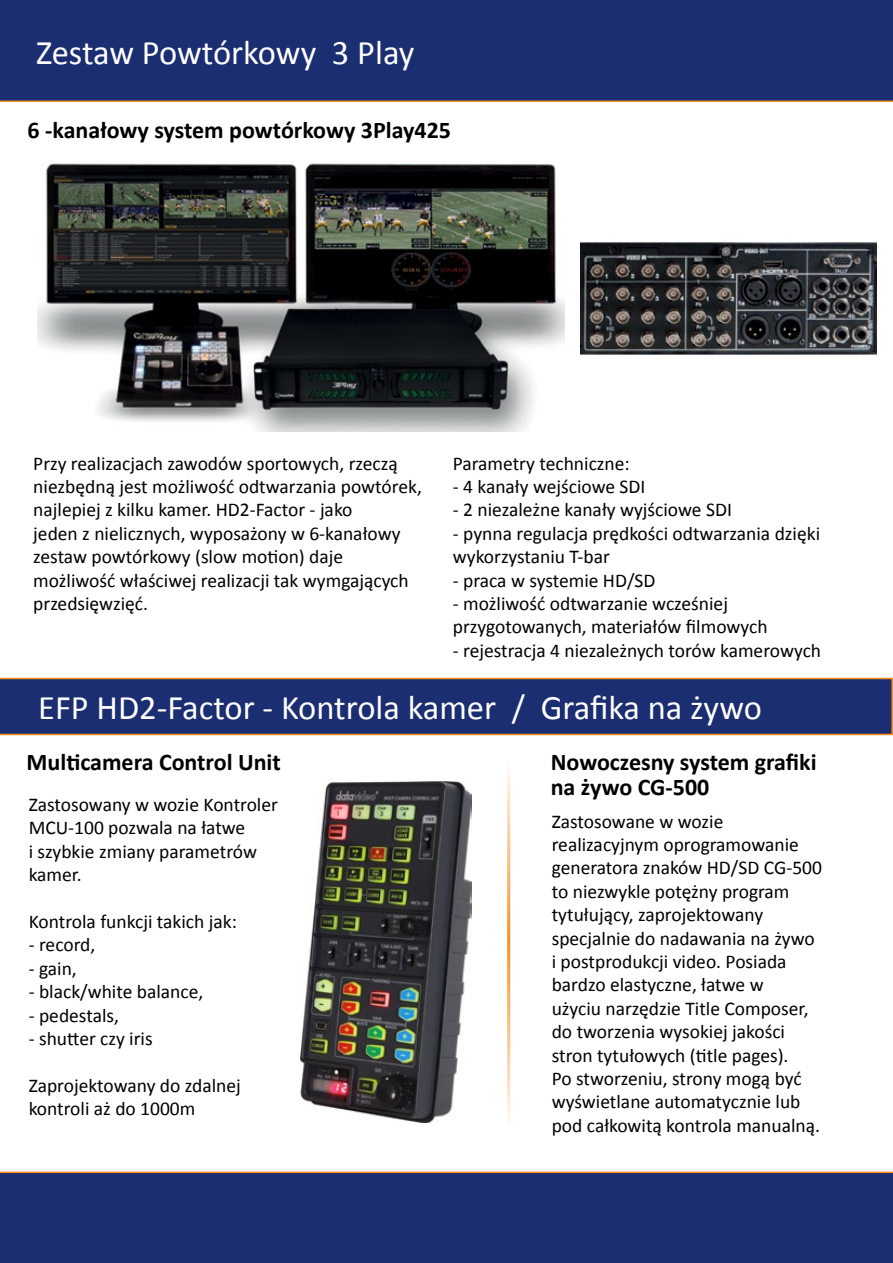
<style>
.page{position:relative;width:893px;height:1263px;background:#fff}
.page>*{position:absolute;margin:0;border:0;box-sizing:border-box;transform-origin:0 0}
.t1{font:34.5px "Calibri";color:#fff}
.t2{font:700 24px/25.5px "Calibri";color:#000}
.t3{font:19.5px/23.4px "Calibri";color:#000}
</style>
<div class="page">
<div style="left:0;top:0;width:893px;height:102px;background:#1b2e71"></div>
<div style="left:0;top:1171px;width:893px;height:92px;background:#1b2e71"></div>
<svg style="left:0;top:678px;width:893px;height:57px;background:#25326d"></svg>
<img style="left:38px;top:163px;width:527px;height:269px">
<img style="left:580px;top:241px;width:296px;height:114px">
<img style="left:300px;top:781px;width:172px;height:341px">
<h1 class="t1" style="left:36px;top:31px;width:380px">Zestaw Powtórkowy 3 Play</h1>
<p class="t2" style="left:28px;top:117px;width:425px">6 -kanałowy system powtórkowy 3Play425</p>
<p class="t3" style="left:33px;top:451px;width:390px">Przy realizacjach zawodów sportowych, rzeczą niezbędną jest możliwość odtwarzania powtórek, najlepiej z kilku kamer. HD2-Factor - jako<br>jeden z nielicznych, wyposażony w 6-kanałowy zestaw powtórkowy (slow motion) daje możliwość właściwej realizacji tak wymgających przedsięwzięć.</p>
<p class="t3" style="left:453px;top:451px;width:178px">Parametry techniczne:</p>
<p class="t3" style="left:453px;top:475px;width:194px">- 4 kanały wejściowe SDI</p>
<p class="t3" style="left:453px;top:498px;width:281px">- 2 niezależne kanały wyjściowe SDI</p>
<p class="t3" style="left:453px;top:522px;width:369px">- pynna regulacja prędkości odtwarzania dzięki wykorzystaniu T-bar</p>
<p class="t3" style="left:453px;top:568px;width:204px">- praca w systemie HD/SD</p>
<p class="t3" style="left:453px;top:592px;width:316px">- możliwość odtwarzanie wcześniej przygotowanych, materiałów filmowych</p>
<p class="t3" style="left:453px;top:639px;width:370px">- rejestracja 4 niezależnych torów kamerowych</p>
<h1 class="t1" style="left:38px;top:686px;width:725px">EFP HD2-Factor - Kontrola kamer / Grafika na żywo</h1>
<p class="t2" style="left:27px;top:749px;width:256px">Multicamera Control Unit</p>
<p class="t3" style="left:29px;top:793px;width:251px">Zastosowany w wozie Kontroler<br>MCU-100 pozwala na łatwe<br>i szybkie zmiany parametrów kamer.</p>
<p class="t3" style="left:29px;top:910px;width:210px">Kontrola funkcji takich jak:</p>
<p class="t3" style="left:29px;top:933px;width:68px">- record,</p>
<p class="t3" style="left:29px;top:957px;width:50px">- gain,</p>
<p class="t3" style="left:29px;top:980px;width:176px">- black/white balance,</p>
<p class="t3" style="left:29px;top:1003px;width:92px">- pedestals,</p>
<p class="t3" style="left:29px;top:1027px;width:125px">- shutter czy iris</p>
<p class="t3" style="left:29px;top:1074px;width:214px">Zaprojektowany do zdalnej kontroli aż do 1000m</p>
<p class="t2" style="left:551px;top:749px;width:267px">Nowoczesny system grafiki na żywo CG-500</p>
<p class="t3" style="left:552px;top:809px;width:272px">Zastosowane w wozie realizacyjnym oprogramowanie generatora znaków HD/SD CG-500 to niezwykle potężny program tytułujący, zaprojektowany specjalnie do nadawania na żywo i postprodukcji video. Posiada bardzo elastyczne, łatwe w<br>użyciu narzędzie Title Composer, do tworzenia wysokiej jakości stron tytułowych (title pages).<br>Po stworzeniu, strony mogą być wyświetlane automatycznie lub pod całkowitą kontrola manualną.</p>
</div>
